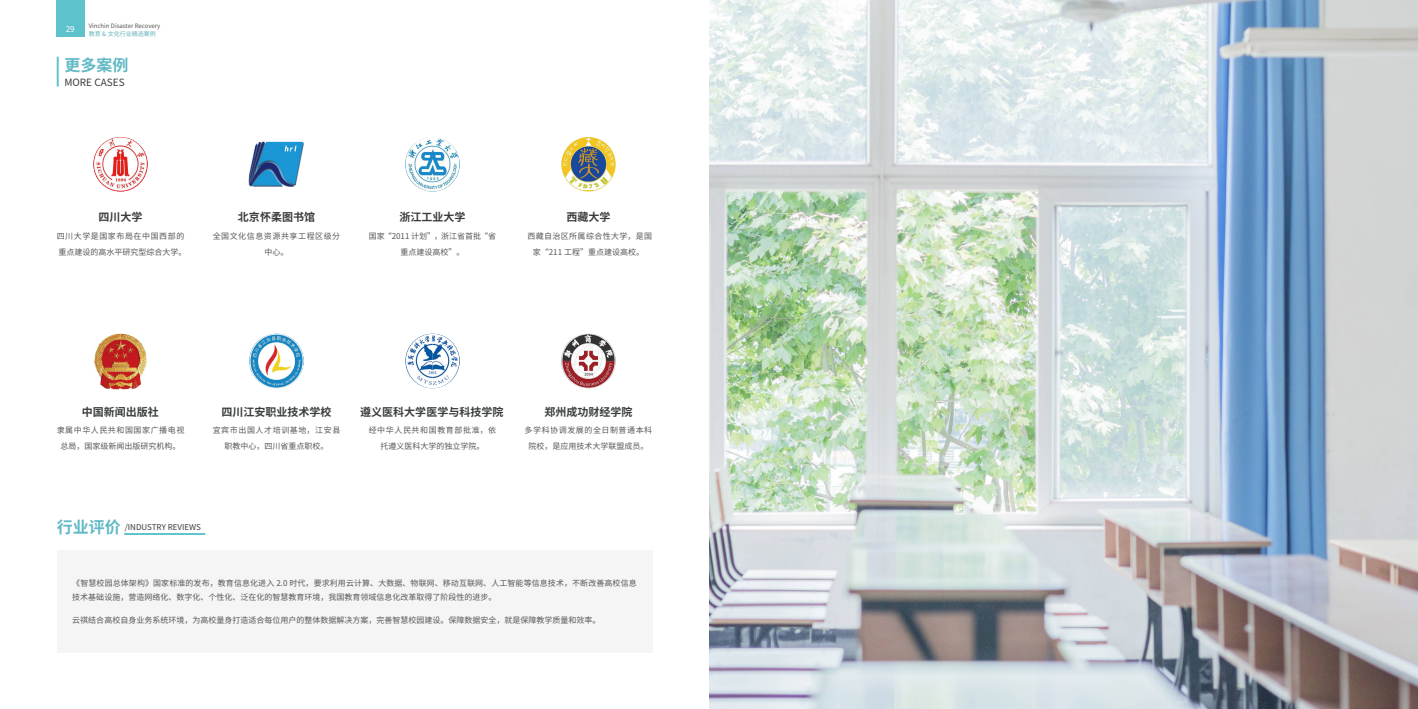
<style>
.page{position:relative;width:1418px;height:709px;background:#fff}
.page>*{position:absolute;margin:0;border:0;box-sizing:border-box;transform-origin:0 0}
.t1{font:700 16px "Source Han Sans CN";color:#60b9c4}
.t2{font:700 11px "Source Han Sans CN";color:#3a3c3d}
.t3{font:10px "Source Han Sans CN";color:#3a3c3d}
.t4{font:8px/14px "Source Han Sans CN";color:#585757}
.t5{font:8px/16px "Source Han Sans CN";letter-spacing:.045em;color:#595757}
.t6{font:8px/16px "Source Han Sans CN";letter-spacing:.065em;color:#595757;text-align:center}
.t7{font:8px/16px "Source Han Sans CN";letter-spacing:.075em;color:#595757;text-align:center}
.t8{font:8px/16px "Source Han Sans CN";color:#595757;text-align:center}
.t9{font:8px "Source Han Sans CN";color:#3a3c3d}
.t10{font:8px/16px "Source Han Sans CN";letter-spacing:.07em;color:#595757;text-align:center}
.t11{font:8px "Source Han Sans CN";color:#fff}
.t12{font:6px "Source Han Sans CN";color:#595757}
.t13{font:6px "Source Han Sans CN";color:#60b1ba}
.s1{font-weight:700;font-size:16px;color:#60b9c4}
</style>
<div class="page">
<div style="left:56px;top:0;width:28px;height:37px;background:#5ec2cc"></div>
<img style="left:249px;top:333px;width:55px;height:55px;border-radius:27px">
<img style="left:405px;top:137px;width:55px;height:55px;border-radius:27px">
<img style="left:94px;top:333px;width:53px;height:57px">
<img style="left:709px;top:0;width:708px;height:709px">
<hr style="left:57px;top:57px;width:2px;height:29px;background:#62c3cd">
<div style="left:57px;top:550px;width:595px;height:102px;background:#f5f5f5"></div>
<img style="left:93px;top:137px;width:55px;height:55px;border-radius:27px">
<img style="left:561px;top:137px;width:54px;height:55px;border-radius:27px">
<img style="left:561px;top:333px;width:54px;height:55px;border-radius:27px">
<img style="left:405px;top:333px;width:55px;height:55px">
<hr style="left:124px;top:533px;width:81px;height:2px;background:#62c3cd">
<img style="left:249px;top:142px;width:55px;height:45px">
<p class="t12" style="left:89px;top:23px;width:73px">Vinchin Disaster Recovery</p>
<p class="t11" style="left:66px;top:24px;width:10px">29</p>
<p class="t13" style="left:89px;top:31px;width:69px">教育 &amp; 文化行业精选案例</p>
<h1 class="t1" style="left:64px;top:56px;width:65px">更多案例</h1>
<p class="t3" style="left:64px;top:77px;width:62px">MORE CASES</p>
<h2 class="t2" style="left:98px;top:211px;width:45px">四川大学</h2>
<p class="t5" style="left:57px;top:228px;width:131px">四川大学是国家布局在中国西部的重点建设的高水平研究型综合大学。</p>
<h2 class="t2" style="left:238px;top:211px;width:78px">北京怀柔图书馆</h2>
<p class="t10" style="left:213px;top:228px;width:129px">全国文化信息资源共享工程区级分中心。</p>
<h2 class="t2" style="left:399px;top:211px;width:67px">浙江工业大学</h2>
<p class="t8" style="left:369px;top:228px;width:129px">国家“2011 计划”，浙江省首批“省重点建设高校”。</p>
<h2 class="t2" style="left:566px;top:211px;width:45px">西藏大学</h2>
<p class="t5" style="left:527px;top:228px;width:126px;text-align:center">西藏自治区所属综合性大学，是国家“211 工程”重点建设高校。</p>
<h2 class="t2" style="left:82px;top:405px;width:78px">中国新闻出版社</h2>
<p class="t6" style="left:57px;top:422px;width:129px">隶属中华人民共和国国家广播电视总局，国家级新闻出版研究机构。</p>
<h2 class="t2" style="left:221px;top:405px;width:111px">四川江安职业技术学校</h2>
<p class="t7" style="left:213px;top:422px;width:129px">宜宾市出国人才培训基地，江安县职教中心，四川省重点职校。</p>
<h2 class="t2" style="left:360px;top:405px;width:144px">遵义医科大学医学与科技学院</h2>
<p class="t7" style="left:369px;top:422px;width:129px">经中华人民共和国教育部批准，依托遵义医科大学的独立学院。</p>
<h2 class="t2" style="left:544px;top:405px;width:89px">郑州成功财经学院</h2>
<p class="t6" style="left:524px;top:422px;width:129px">多学科协调发展的全日制普通本科院校，是应用技术大学联盟成员。</p>
<p class="t9" style="left:57px;top:522px;width:146px"><span class="s1">行业评价</span> /INDUSTRY REVIEWS</p>
<p class="t4" style="left:72px;top:576px;width:566px">《智慧校园总体架构》国家标准的发布，教育信息化进入 2.0 时代，要求利用云计算、大数据、物联网、移动互联网、人工智能等信息技术，不断改善高校信息技术基础设施，营造网络化、数字化、个性化、泛在化的智慧教育环境，我国教育领域信息化改革取得了阶段性的进步。</p>
<p class="t4" style="left:72px;top:612px;width:530px">云祺结合高校自身业务系统环境，为高校量身打造适合每位用户的整体数据解决方案，完善智慧校园建设。保障数据安全，就是保障教学质量和效率。</p>
</div>
